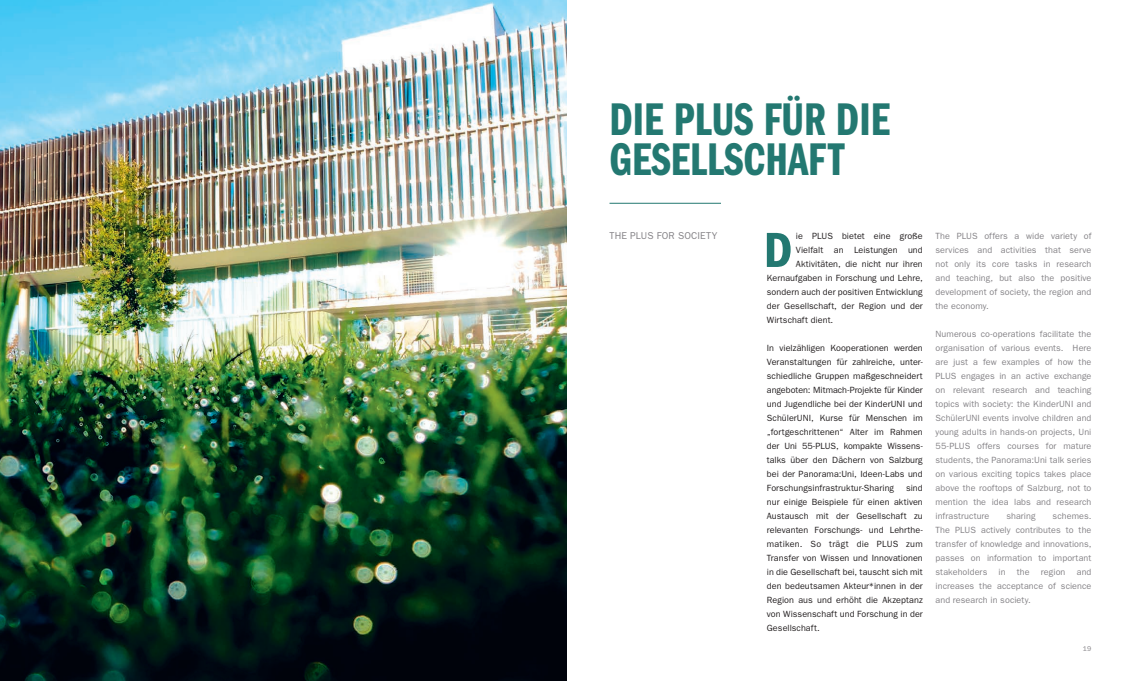
<style>
.page{position:relative;width:1134px;height:681px;background:#fff}
.page>*{position:absolute;margin:0;border:0;box-sizing:border-box;transform-origin:0 0}
.t1{font:600 condensed 51px "Franklin Gothic";color:#237871}
.t2{font:47.4px/39.5px "Franklin Gothic Demi Cmpr";color:#237871}
.t3{font:10px "Franklin Gothic";letter-spacing:.015em;color:#858387}
.t4{font:9px/14px "Franklin Gothic";letter-spacing:.01em;color:#231f20;text-align:justify}
.t5{font:9px/14px "Franklin Gothic";letter-spacing:.01em;color:#858387;text-align:justify}
.t6{font:7px "Franklin Gothic";color:#858387}
</style>
<div class="page">
<img style="left:0;top:0;width:567px;height:680px">
<hr style="left:609px;top:203px;width:112px;height:1px;background:#237871">
<h2 class="t2" style="left:609px;top:100px;width:282px">DIE PLUS FÜR DIE<br>GESELLSCHAFT</h2>
<p class="t3" style="left:609px;top:230px;width:109px">THE PLUS FOR SOCIETY</p>
<h1 class="t1" style="left:764px;top:221px;width:30px">D</h1>
<p class="t4" style="left:796px;top:229px;width:128px">ie PLUS bietet eine große</p>
<p class="t4" style="left:796px;top:243px;width:128px">Vielfalt an Leistungen und</p>
<p class="t4" style="left:796px;top:257px;width:128px">Aktivitäten, die nicht nur ihren</p>
<p class="t4" style="left:767px;top:271px;width:157px">Kernaufgaben in Forschung und Lehre,</p>
<p class="t4" style="left:767px;top:285px;width:157px">sondern auch der positiven Entwicklung</p>
<p class="t4" style="left:767px;top:299px;width:157px">der Gesellschaft, der Region und der</p>
<p class="t4" style="left:767px;top:313px;width:68px">Wirtschaft dient.</p>
<p class="t4" style="left:767px;top:341px;width:157px">In vielzähligen Kooperationen werden Veranstaltungen für zahlreiche, unter&shy;schiedliche Gruppen maßgeschneidert angeboten: Mitmach-Projekte für Kinder und Jugendliche bei der KinderUNI und SchülerUNI, Kurse für Menschen im „fortgeschrittenen“ Alter im Rahmen der Uni 55-PLUS, kompakte Wissens&shy;talks über den Dächern von Salzburg bei der Panorama:Uni, Ideen-Labs und Forschungsinfrastruktur-Sharing</p>
<p class="t4" style="left:767px;top:481px;width:157px;text-indent:139px">sind nur einige Beispiele für einen aktiven Austausch mit der Gesellschaft zu relevanten Forschungs- und Lehrthe&shy;matiken. So trägt die PLUS zum Transfer von Wissen und Innovationen in die Gesellschaft bei, tauscht sich mit den bedeutsamen Akteur*innen in der Region aus und erhöht die Akzeptanz von Wissenschaft und Forschung in der Gesellschaft.</p>
<p class="t5" style="left:935px;top:229px;width:157px">The PLUS offers a wide variety of services and activities that serve not only its core tasks in research and teaching, but also the positive development of society, the region and the economy.</p>
<p class="t5" style="left:935px;top:327px;width:157px">Numerous co-operations facilitate the organisation of various events. Here are just a few examples of how the PLUS engages in an active exchange on relevant research and teaching topics with society: the KinderUNI and SchülerUNI events involve children and young adults in hands-on projects, Uni 55-PLUS offers courses for mature students, the Panorama:Uni talk series on various exciting topics takes place above the rooftops of Salzburg, not to mention the idea labs and research infrastructure</p>
<p class="t5" style="left:935px;top:509px;width:157px;text-indent:117px">schemes.<br>The PLUS actively contributes to the transfer of knowledge and innovations, passes on information to important stakeholders in the region and increases the acceptance of science and research in society.</p>
<p class="t5" style="left:1006px;top:509px;width:31px">sharing</p>
<p class="t6" style="left:1083px;top:644px;width:10px">19</p>
</div>
